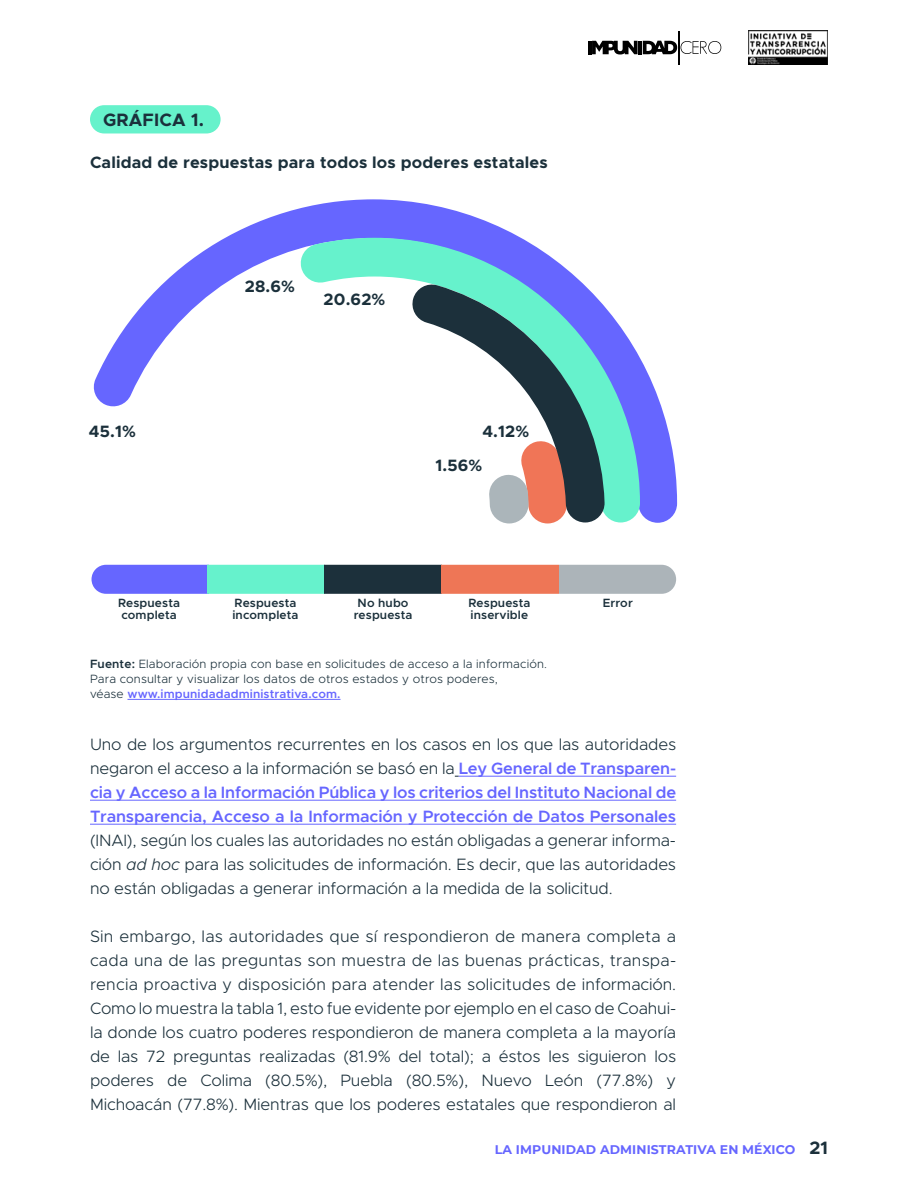
<style>
.page{position:relative;width:918px;height:1188px;background:#fff}
.page>*{position:absolute;margin:0;border:0;box-sizing:border-box;transform-origin:0 0}
.t1{font:700 18px "Metropolis";letter-spacing:.01em;color:#1b303b}
.t2{font:300 16.5px/24px "Metropolis";letter-spacing:-.01em;color:#1b303b;text-align:justify}
.t3{font:600 16.5px/24px "Metropolis";letter-spacing:-.01em;color:#66f;text-align:justify}
.t4{font:700 16.5px "Metropolis";letter-spacing:.01em;color:#1b303b}
.t5{font:700 12.45px "Montserrat";letter-spacing:.01em;color:#66f}
.t6{font:300 12px/15px "Metropolis";letter-spacing:.01em;color:#1b303b}
.t7{font:600 12px/12px "Metropolis";letter-spacing:.01em;color:#1b303b}
.s1{font-weight:600}
.s2{font-weight:600;color:#66f}
.s3{font-weight:300;color:#1b303b}
.s4{font-style:italic}
.s5{font-family:"Metropolis";font-size:18px;color:#1b303b}
</style>
<div class="page">
<svg style="left:93px;top:199px;width:584px;height:324px"></svg>
<svg style="left:299px;top:238px;width:341px;height:284px"></svg>
<svg style="left:410px;top:282px;width:195px;height:240px"></svg>
<img style="left:748px;top:31px;width:80px;height:33px">
<hr style="left:588px;top:41px;width:4px;height:13px;background:#000">
<svg style="left:592px;top:41px;width:129px;height:14px"></svg>
<hr style="left:678px;top:31px;width:1px;height:33px;background:#000">
<hr style="left:459px;top:776px;width:217px;height:1px;background:#66f">
<hr style="left:90px;top:800px;width:586px;height:1px;background:#66f">
<hr style="left:90px;top:824px;width:586px;height:1px;background:#66f">
<div style="left:90px;top:105px;width:131px;height:28px;background:#66f2cb;border-radius:14px"></div>
<hr style="left:127px;top:699px;width:214px;height:1px;background:#66f">
<div style="left:92px;top:565px;width:117px;height:29px;background:#66f"></div>
<div style="left:207px;top:565px;width:118px;height:29px;background:#66f2cc"></div>
<div style="left:325px;top:565px;width:117px;height:29px;background:#1c303b"></div>
<div style="left:442px;top:565px;width:117px;height:29px;background:#ee7656"></div>
<div style="left:559px;top:565px;width:117px;height:29px;background:#acb4b9"></div>
<p class="t1" style="left:103px;top:108px;width:103px">GRÁFICA 1.</p>
<p class="t4" style="left:90px;top:152px;width:459px">Calidad de respuestas para todos los poderes estatales</p>
<p class="t4" style="left:89px;top:421px;width:48px">45.1%</p>
<p class="t4" style="left:245px;top:276px;width:52px">28.6%</p>
<p class="t4" style="left:324px;top:289px;width:63px">20.62%</p>
<p class="t4" style="left:482px;top:421px;width:48px">4.12%</p>
<p class="t4" style="left:436px;top:455px;width:48px">1.56%</p>
<p class="t7" style="left:118px;top:596px;width:63px">Respuesta completa</p>
<p class="t7" style="left:232px;top:596px;width:68px">Respuesta incompleta</p>
<p class="t7" style="left:354px;top:596px;width:60px;text-align:center">No hubo respuesta</p>
<p class="t7" style="left:468px;top:596px;width:63px">Respuesta inservible</p>
<p class="t7" style="left:603px;top:596px;width:31px">Error</p>
<p class="t6" style="left:90px;top:656px;width:459px"><span class="s1">Fuente:</span> Elaboración propia con base en solicitudes de acceso a la información.<br>Para consultar y visualizar los datos de otros estados y otros poderes,<br>véase <span class="s2">www.impunidadadministrativa.com.</span></p>
<p class="t3" style="left:90px;top:732px;width:588px"><span class="s3">Uno de los argumentos recurrentes en los casos en los que las autoridades negaron el acceso a la información se basó en la</span> Ley General de Transparen&shy;cia y Acceso a la Información Pública y los criterios del Instituto Nacional de Transparencia, Acceso a la Información y Protección de Datos Personales</p>
<p class="t2" style="left:90px;top:828px;width:588px">(INAI), según los cuales las autoridades no están obligadas a generar informa&shy;ción <span class="s4">ad hoc</span> para las solicitudes de información. Es decir, que las autoridades no están obligadas a generar información a la medida de la solicitud.</p>
<p class="t2" style="left:90px;top:924px;width:588px">Sin embargo, las autoridades que sí respondieron de manera completa a cada una de las preguntas son muestra de las buenas prácticas, transpa&shy;rencia proactiva y disposición para atender las solicitudes de información.<br>Como lo muestra la tabla 1, esto fue evidente por ejemplo en el caso de Coahui&shy;la donde los cuatro poderes respondieron de manera completa a la mayoría de las 72 preguntas realizadas (81.9% del total); a éstos les siguieron los poderes de Colima (80.5%), Puebla (80.5%), Nuevo León (77.8%) y Michoacán (77.8%). Mientras que los poderes estatales que respondieron al</p>
<p class="t5" style="left:495px;top:1141px;width:335px">LA IMPUNIDAD ADMINISTRATIVA EN MÉXICO <span class="s5">21</span></p>
</div>
